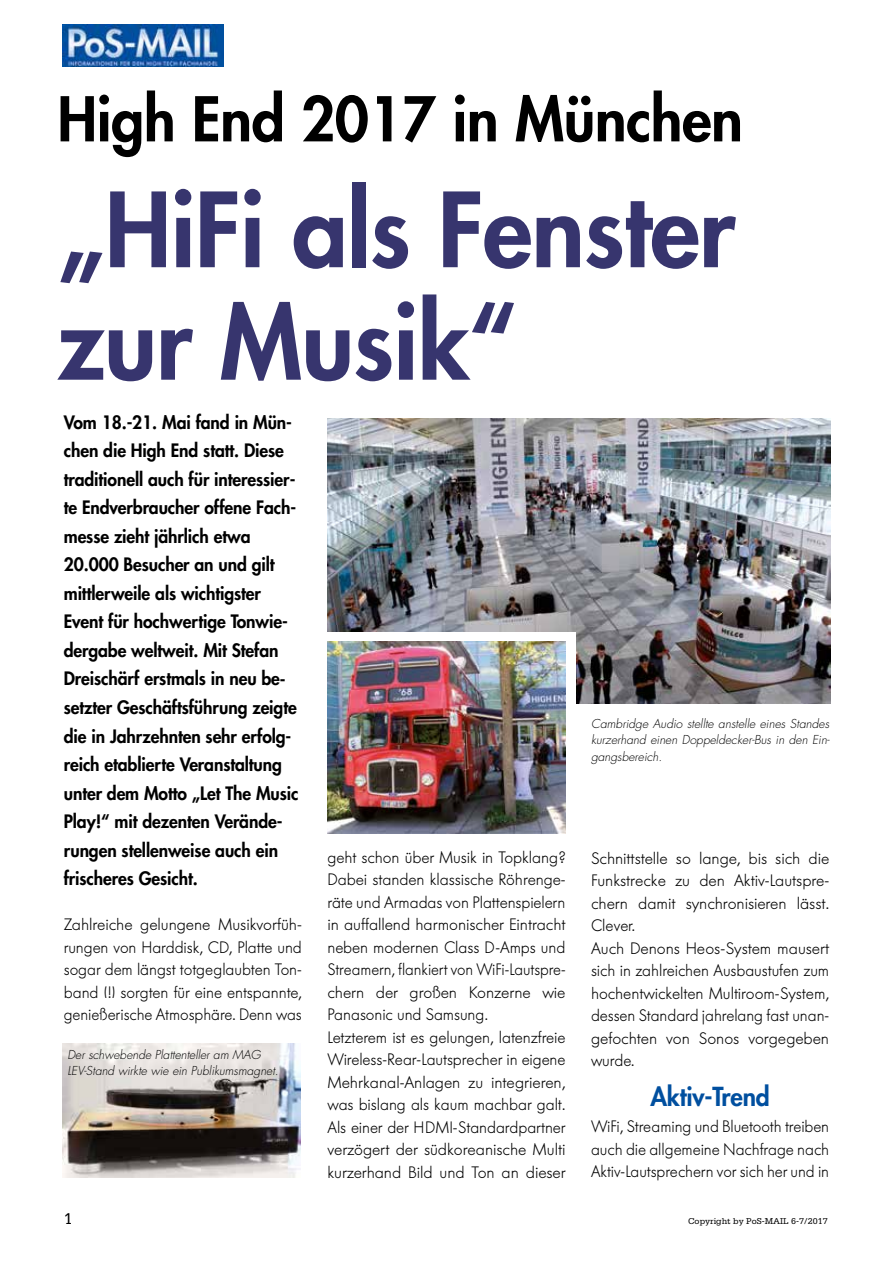
<style>
.page{position:relative;width:893px;height:1263px;background:#fff}
.page>*{position:absolute;margin:0;border:0;box-sizing:border-box;transform-origin:0 0}
.t1{font:800 100.5px/112.5px "Futura";letter-spacing:-.005em;color:#37356e}
.t2{font:800 60px "Futura";letter-spacing:-.005em;color:#000}
.t3{font:800 25.5px "Futura";letter-spacing:-.005em;color:#004f9f}
.t4{font:800 18px/28.5px "Futura";letter-spacing:-.005em;color:#000}
.t5{font:300 16.5px/22.5px "Futura BQ";letter-spacing:-.005em;color:#000}
.t6{font:300 16.5px/22.5px "Futura BQ";letter-spacing:-.005em;color:#000;text-align:justify;scale:.96 1}
.t7{font:16.5px "Serifa";color:#000}
.t8{font:italic 300 12px/16.5px "Futura";color:#000;text-align:justify}
.t9{font:9px "Serifa";color:#000}
</style>
<div class="page">
<img style="left:63px;top:25px;width:160px;height:42px">
<img style="left:327px;top:419px;width:504px;height:284px">
<div style="left:319px;top:632px;width:256px;height:77px;background:#fff"></div>
<img style="left:327px;top:641px;width:239px;height:192px">
<img style="left:63px;top:1044px;width:238px;height:134px">
<h2 class="t2" style="left:57px;top:79px;width:687px">High End 2017 in München</h2>
<h1 class="t1" style="left:57px;top:172px;width:679px">„HiFi als Fenster zur Musik“</h1>
<p class="t4" style="left:64px;top:408px;width:236px">Vom 18.-21. Mai fand in Mün&shy;chen die High End statt. Diese traditionell auch für interessier&shy;te Endverbraucher offene Fach&shy;messe zieht jährlich etwa<br>20.000 Besucher an und gilt mittlerweile als wichtigster<br>Event für hochwertige Tonwie&shy;dergabe weltweit. Mit Stefan<br>Dreischärf erstmals in neu be&shy;setzter Geschäftsführung zeigte die in Jahrzehnten sehr erfolg&shy;reich etablierte Veranstaltung unter dem Motto „Let The Music<br>Play!“ mit dezenten Verände&shy;rungen stellenweise auch ein frischeres Gesicht.</p>
<p class="t5" style="left:64px;top:913px;width:240px;text-align:justify">Zahlreiche gelungene Musikvorfüh&shy;rungen von Harddisk, CD, Platte und sogar dem längst totgeglaubten Ton&shy;band (!) sorgten für eine entspannte, genießerische Atmosphäre. Denn was</p>
<p class="t8" style="left:67px;top:1046px;width:213px">Der schwebende Plattenteller am MAG<br>LEV-Stand wirkte wie ein Publikumsmagnet.</p>
<p class="t8" style="left:591px;top:715px;width:240px">Cambridge Audio stellte anstelle eines Standes kurzerhand einen Doppeldecker-Bus in den Ein&shy;gangsbereich.</p>
<p class="t5" style="left:327px;top:846px;width:240px">geht schon über Musik in Topklang?<br>Dabei standen klassische Röhrenge&shy;räte und Armadas von Plattenspielern in auffallend harmonischer Eintracht neben modernen Class D-Amps und Streamern, flankiert von WiFi-Lautspre&shy;chern der großen Konzerne wie Panasonic und Samsung.<br>Letzterem ist es gelungen, latenzfreie Wireless-Rear-Lautsprecher in eigene Mehrkanal-Anlagen zu integrieren, was bislang als kaum machbar galt.<br>Als einer der HDMI-Standardpartner verzögert der südkoreanische Multi kurzerhand Bild und Ton an dieser</p>
<p class="t5" style="left:591px;top:847px;width:240px">Schnittstelle so lange, bis sich die<br>Funkstrecke zu den Aktiv-Lautspre&shy;chern damit synchronisieren lässt.<br>Clever.<br>Auch Denons Heos-System mausert sich in zahlreichen Ausbaustufen zum hochentwickelten Multiroom-System, dessen Standard jahrelang fast unan&shy;gefochten von Sonos vorgegeben wurde.</p>
<h3 class="t3" style="left:650px;top:1079px;width:121px">Aktiv-Trend</h3>
<p class="t6" style="left:591px;top:1115px;width:250px">WiFi, Streaming und Bluetooth treiben auch die allgemeine Nachfrage nach Aktiv-Lautsprechern vor sich her und in</p>
<p class="t7" style="left:64px;top:1210px;width:11px">1</p>
<p class="t9" style="left:688px;top:1216px;width:141px">Copyright by PoS-MAIL 6-7/2017</p>
</div>
